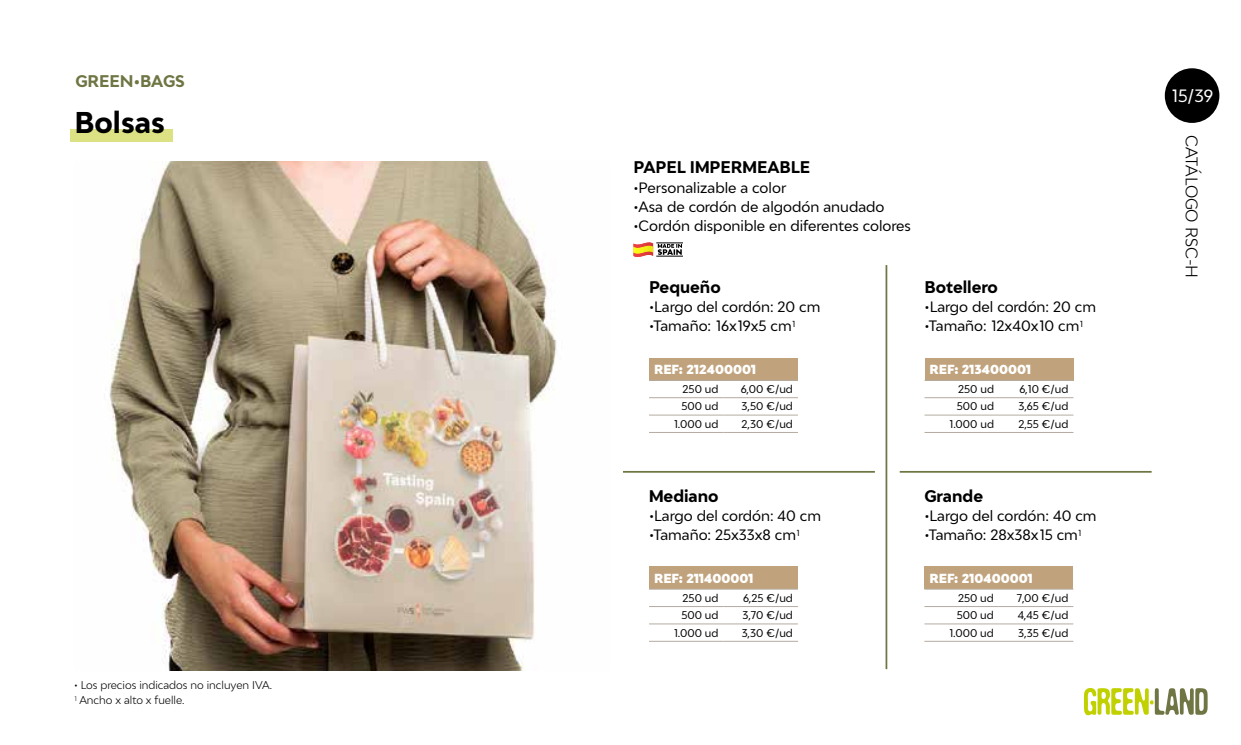
<style>
.page{position:relative;width:1241px;height:745px;background:#fff}
.page>*{position:absolute;margin:0;border:0;box-sizing:border-box;transform-origin:0 0}
.t1{font:700 28px "Adlinnaka";color:#000}
.t2{font:16.62px "Adlinnaka";color:#fff}
.t3{font:700 15.75px "Adlinnaka";color:#000}
.t4{font:300 15.75px "Adlinnaka";color:#000}
.t5{font:700 15.75px "Adlinnaka";color:#6f7543}
.t6{font:14px "Adlinnaka";color:#000}
.t7{font:900 12.25px "Adlinnaka";color:#fff}
.t8{font:10.5px "Adlinnaka";color:#000}
.t9{font:300 10.5px/15.8px "Adlinnaka";color:#000}
</style>
<div class="page">
<div style="left:649px;top:357px;width:148px;height:23px;background:#c0a37d"></div>
<hr style="left:649px;top:379px;width:74px;height:1px;background:#b5aba1">
<hr style="left:723px;top:379px;width:74px;height:1px;background:#b5aba1">
<hr style="left:649px;top:397px;width:74px;height:1px;background:#b5aba1">
<hr style="left:723px;top:397px;width:74px;height:1px;background:#b5aba1">
<hr style="left:649px;top:414px;width:74px;height:1px;background:#b5aba1">
<hr style="left:723px;top:414px;width:74px;height:1px;background:#b5aba1">
<hr style="left:649px;top:432px;width:74px;height:1px;background:#b5aba1">
<hr style="left:723px;top:432px;width:74px;height:1px;background:#b5aba1">
<img style="left:109px;top:161px;width:448px;height:509px">
<svg style="left:1083px;top:688px;width:124px;height:26px"></svg>
<div style="left:924px;top:566px;width:149px;height:22px;background:#c0a37d"></div>
<hr style="left:924px;top:588px;width:74px;height:1px;background:#b5aba1">
<hr style="left:998px;top:588px;width:75px;height:1px;background:#b5aba1">
<hr style="left:924px;top:605px;width:74px;height:1px;background:#b5aba1">
<hr style="left:998px;top:605px;width:75px;height:1px;background:#b5aba1">
<hr style="left:924px;top:623px;width:74px;height:1px;background:#b5aba1">
<hr style="left:998px;top:623px;width:75px;height:1px;background:#b5aba1">
<hr style="left:924px;top:640px;width:74px;height:1px;background:#b5aba1">
<hr style="left:998px;top:640px;width:75px;height:1px;background:#b5aba1">
<div style="left:649px;top:566px;width:148px;height:22px;background:#c0a37d"></div>
<hr style="left:649px;top:588px;width:74px;height:1px;background:#b5aba1">
<hr style="left:723px;top:588px;width:74px;height:1px;background:#b5aba1">
<hr style="left:649px;top:605px;width:74px;height:1px;background:#b5aba1">
<hr style="left:723px;top:605px;width:74px;height:1px;background:#b5aba1">
<hr style="left:649px;top:623px;width:74px;height:1px;background:#b5aba1">
<hr style="left:723px;top:623px;width:74px;height:1px;background:#b5aba1">
<hr style="left:649px;top:640px;width:74px;height:1px;background:#b5aba1">
<hr style="left:723px;top:640px;width:74px;height:1px;background:#b5aba1">
<div style="left:924px;top:357px;width:149px;height:23px;background:#c0a37d"></div>
<hr style="left:924px;top:379px;width:74px;height:1px;background:#b5aba1">
<hr style="left:998px;top:379px;width:75px;height:1px;background:#b5aba1">
<hr style="left:924px;top:397px;width:74px;height:1px;background:#b5aba1">
<hr style="left:998px;top:397px;width:75px;height:1px;background:#b5aba1">
<hr style="left:924px;top:414px;width:74px;height:1px;background:#b5aba1">
<hr style="left:998px;top:414px;width:75px;height:1px;background:#b5aba1">
<hr style="left:924px;top:432px;width:74px;height:1px;background:#b5aba1">
<hr style="left:998px;top:432px;width:75px;height:1px;background:#b5aba1">
<div style="left:71px;top:130px;width:102px;height:12px;background:#dce283"></div>
<hr style="left:623px;top:470px;width:251px;height:2px;background:#6f7543">
<hr style="left:899px;top:470px;width:252px;height:2px;background:#6f7543">
<hr style="left:885px;top:265px;width:2px;height:403px;background:#6f7543">
<svg style="left:633px;top:242px;width:50px;height:15px"></svg>
<div style="left:1164px;top:68px;width:55px;height:55px;background:#000;border-radius:50%"></div>
<p class="t5" style="left:75px;top:71px;width:111px">GREEN•BAGS</p>
<h1 class="t1" style="left:74px;top:105px;width:92px">Bolsas</h1>
<p class="t9" style="left:74px;top:676px;width:199px">• Los precios indicados no incluyen IVA.<br><sup>1</sup> Ancho x alto x fuelle.</p>
<p class="t3" style="left:633px;top:157px;width:178px">PAPEL IMPERMEABLE</p>
<p class="t6" style="left:633px;top:178px;width:154px">•Personalizable a color</p>
<p class="t6" style="left:633px;top:197px;width:253px">•Asa de cordón de algodón anudado</p>
<p class="t6" style="left:633px;top:217px;width:279px">•Cordón disponible en diferentes colores</p>
<p class="t3" style="left:649px;top:277px;width:73px">Pequeño</p>
<p class="t6" style="left:649px;top:298px;width:173px">•Largo del cordón: 20 cm</p>
<p class="t6" style="left:649px;top:317px;width:148px">•Tamaño: 16x19x5 cm<sup>1</sup></p>
<p class="t7" style="left:654px;top:361px;width:104px">REF: 212400001</p>
<p class="t8" style="left:682px;top:382px;width:37px">250 ud</p>
<p class="t8" style="left:740px;top:382px;width:54px">6,00 €/ud</p>
<p class="t8" style="left:681px;top:399px;width:39px">500 ud</p>
<p class="t8" style="left:741px;top:399px;width:53px">3,50 €/ud</p>
<p class="t8" style="left:673px;top:417px;width:47px">1.000 ud</p>
<p class="t8" style="left:741px;top:417px;width:53px">2,30 €/ud</p>
<p class="t3" style="left:924px;top:277px;width:75px">Botellero</p>
<p class="t6" style="left:924px;top:298px;width:173px">•Largo del cordón: 20 cm</p>
<p class="t6" style="left:924px;top:317px;width:160px">•Tamaño: 12x40x10 cm<sup>1</sup></p>
<p class="t7" style="left:929px;top:361px;width:103px">REF: 213400001</p>
<p class="t8" style="left:957px;top:382px;width:37px">250 ud</p>
<p class="t8" style="left:1019px;top:382px;width:51px">6,10 €/ud</p>
<p class="t8" style="left:956px;top:399px;width:39px">500 ud</p>
<p class="t8" style="left:1018px;top:399px;width:52px">3,65 €/ud</p>
<p class="t8" style="left:948px;top:417px;width:47px">1.000 ud</p>
<p class="t8" style="left:1018px;top:417px;width:52px">2,55 €/ud</p>
<p class="t3" style="left:649px;top:485px;width:71px">Mediano</p>
<p class="t6" style="left:649px;top:506px;width:174px">•Largo del cordón: 40 cm</p>
<p class="t6" style="left:649px;top:525px;width:152px">•Tamaño: 25x33x8 cm<sup>1</sup></p>
<p class="t7" style="left:654px;top:569px;width:101px">REF: 211400001</p>
<p class="t8" style="left:682px;top:590px;width:37px">250 ud</p>
<p class="t8" style="left:743px;top:590px;width:51px">6,25 €/ud</p>
<p class="t8" style="left:681px;top:608px;width:39px">500 ud</p>
<p class="t8" style="left:742px;top:608px;width:52px">3,70 €/ud</p>
<p class="t8" style="left:673px;top:625px;width:47px">1.000 ud</p>
<p class="t8" style="left:741px;top:625px;width:53px">3,30 €/ud</p>
<p class="t3" style="left:924px;top:485px;width:60px">Grande</p>
<p class="t6" style="left:924px;top:506px;width:174px">•Largo del cordón: 40 cm</p>
<p class="t6" style="left:924px;top:525px;width:158px">•Tamaño: 28x38x15 cm<sup>1</sup></p>
<p class="t7" style="left:929px;top:569px;width:105px">REF: 210400001</p>
<p class="t8" style="left:957px;top:590px;width:37px">250 ud</p>
<p class="t8" style="left:1016px;top:590px;width:53px">7,00 €/ud</p>
<p class="t8" style="left:956px;top:608px;width:39px">500 ud</p>
<p class="t8" style="left:1017px;top:608px;width:52px">4,45 €/ud</p>
<p class="t8" style="left:948px;top:625px;width:47px">1.000 ud</p>
<p class="t8" style="left:1018px;top:625px;width:52px">3,35 €/ud</p>
<p class="t2" style="left:1170px;top:85px;width:44px">15/39</p>
<p class="t4" style="left:1201px;top:135px;width:144px;rotate:90deg">CATÁLOGO RSC-H</p>
</div>
